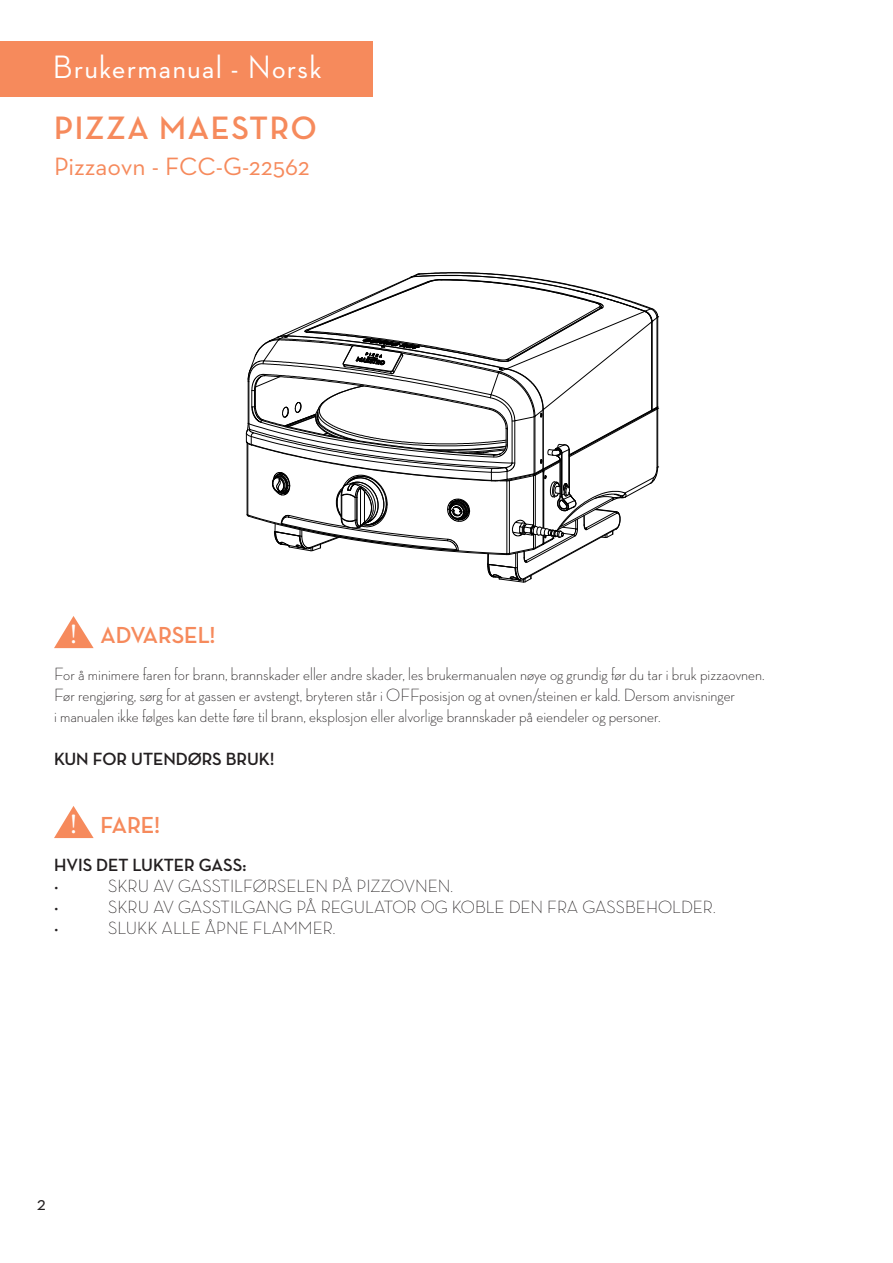
<style>
.page{position:relative;width:893px;height:1263px;background:#fff}
.page>*{position:absolute;margin:0;border:0;box-sizing:border-box;transform-origin:0 0}
.t1{font:500 33px "Neutra Disp";letter-spacing:.05em;color:#fff}
.t2{font:700 33px "Neutra Disp";letter-spacing:.05em;color:#f68a5c}
.t3{font:27.75px "Minion Pro";color:#fff}
.t4{font:25.5px "Neutra Text";color:#f68a5c}
.t5{font:700 23.7px "Neutra Disp";color:#f68a5c}
.t6{font:19.5px "Neutra Text";color:#231f20}
.t7{font:300 18px/21px "Neutra Disp";color:#231f20}
.t8{font:700 18px "Neutra Disp";color:#231f20}
</style>
<div class="page">
<div style="left:0;top:41px;width:372px;height:56px;background:#f68a5c"></div>
<svg style="left:54px;top:616px;width:40px;height:32px"></svg>
<svg style="left:54px;top:806px;width:40px;height:32px"></svg>
<svg style="left:246px;top:272px;width:413px;height:311px"></svg>
<p class="t1" style="left:53px;top:48px;width:270px">Brukermanual - Norsk</p>
<p class="t2" style="left:54px;top:110px;width:264px">PIZZA MAESTRO</p>
<p class="t4" style="left:54px;top:151px;width:257px">Pizzaovn - FCC-G-22562</p>
<p class="t3" style="left:70px;top:616px;width:9px">!</p>
<p class="t5" style="left:101px;top:622px;width:116px">ADVARSEL!</p>
<p class="t7" style="left:54px;top:663px;width:712px">For å minimere faren for brann, brannskader eller andre skader, les brukermanualen nøye og grundig før du tar i bruk pizzaovnen.<br>Før rengjøring, sørg for at gassen er avstengt, bryteren står i OFFposisjon og at ovnen/steinen er kald. Dersom anvisninger<br>i manualen ikke følges kan dette føre til brann, eksplosjon eller alvorlige brannskader på eiendeler og personer.</p>
<p class="t8" style="left:54px;top:749px;width:222px">KUN FOR UTENDØRS BRUK!</p>
<p class="t3" style="left:70px;top:806px;width:9px">!</p>
<p class="t5" style="left:101px;top:812px;width:61px">FARE!</p>
<p class="t8" style="left:54px;top:855px;width:194px">HVIS DET LUKTER GASS:</p>
<p class="t7" style="left:54px;top:875px;width:6px">•</p>
<p class="t7" style="left:108px;top:875px;width:347px">SKRU AV GASSTILFØRSELEN PÅ PIZZOVNEN.</p>
<p class="t7" style="left:54px;top:896px;width:6px">•</p>
<p class="t7" style="left:108px;top:896px;width:609px">SKRU AV GASSTILGANG PÅ REGULATOR OG KOBLE DEN FRA GASSBEHOLDER.</p>
<p class="t7" style="left:54px;top:917px;width:6px">•</p>
<p class="t7" style="left:108px;top:917px;width:229px">SLUKK ALLE ÅPNE FLAMMER.</p>
<p class="t6" style="left:37px;top:1191px;width:11px">2</p>
</div>
